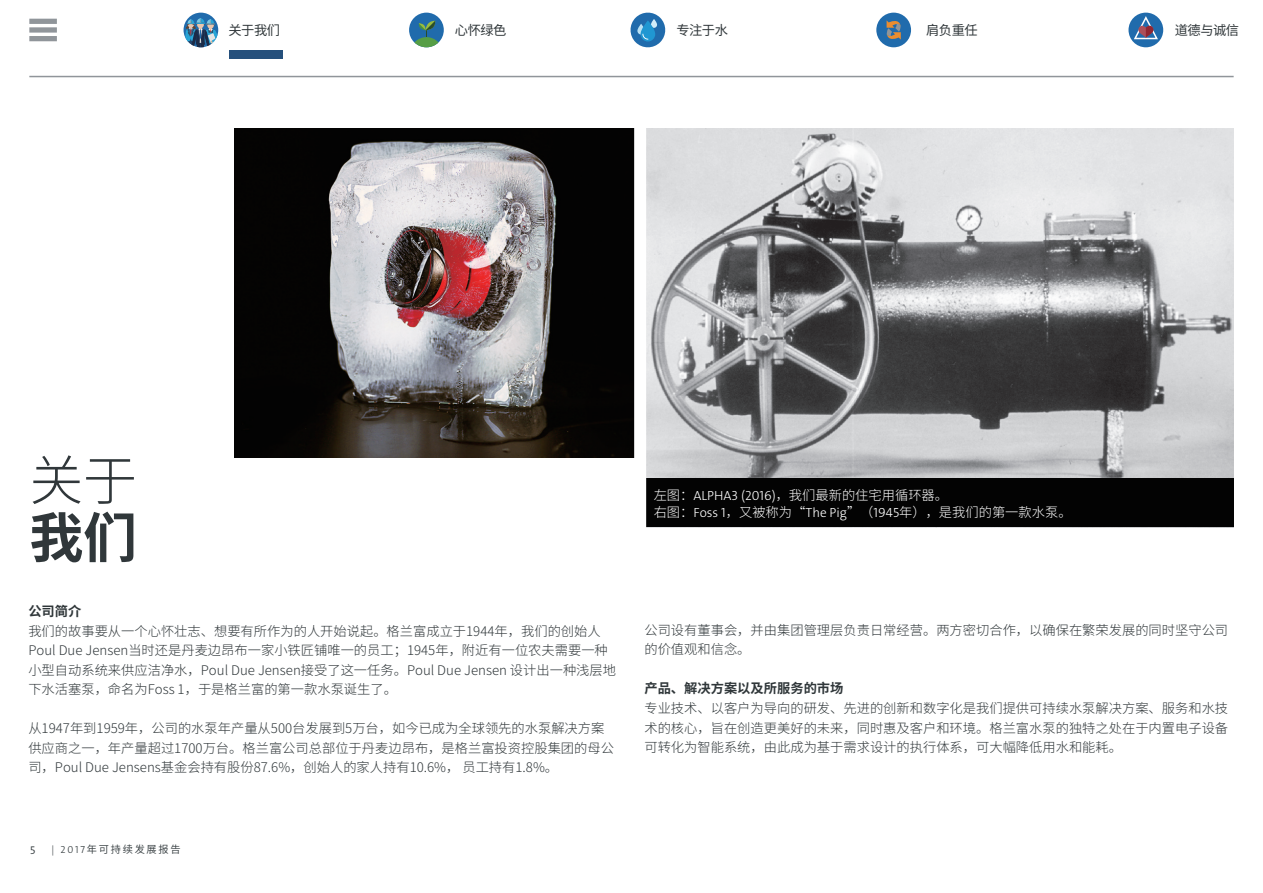
<style>
.page{position:relative;width:1263px;height:893px;background:#fff}
.page>*{position:absolute;margin:0;border:0;box-sizing:border-box;transform-origin:0 0}
.t1{font:300 54.15px "Source Han Sans CN";color:#30373a}
.t2{font:700 54.15px "Source Han Sans CN";color:#30373a}
.t3{font:300 13.2px/19.5px "Source Han Sans CN";color:#30373a}
.t4{font:300 13.2px/16.5px "Source Han Sans CN";color:#fff}
.t5{font:13.2px "Source Han Sans CN";letter-spacing:-.035em;color:#30373a}
.t6{font:700 13.2px "Source Han Sans CN";color:#30373a}
.t7{font:11.25px "Grundfos The Sans V2 OT 4 SL";color:#30383b}
.t8{font:10.2px "Source Han Sans CN";letter-spacing:.175em;color:#30383b}
.t9{font:10.2px "Grundfos The Sans V2 OT 3 L";color:#30383b}
.s1{font-family:"Grundfos The Sans V2 OT 3 L";font-weight:400}
.s2{font-family:"Grundfos The Sans V2 OT 3 L"}
</style>
<div class="page">
<div style="left:29px;top:19px;width:28px;height:5px;background:#90959a"></div>
<div style="left:29px;top:27px;width:28px;height:6px;background:#90959a"></div>
<div style="left:29px;top:36px;width:28px;height:5px;background:#90959a"></div>
<svg style="left:630px;top:12px;width:36px;height:36px"></svg>
<div style="left:184px;top:13px;width:34px;height:34px;background:#206bac;border-radius:50%"></div>
<svg style="left:185px;top:18px;width:33px;height:29px"></svg>
<div style="left:1128px;top:13px;width:35px;height:34px;background:#206bac;border-radius:50%"></div>
<svg style="left:1133px;top:14px;width:26px;height:26px"></svg>
<hr style="left:29px;top:76px;width:1204px;height:1px;background:#90959a">
<div style="left:409px;top:13px;width:35px;height:34px;background:#206bac;border-radius:50%"></div>
<svg style="left:410px;top:21px;width:33px;height:26px"></svg>
<div style="left:876px;top:13px;width:35px;height:34px;background:#206bac;border-radius:50%"></div>
<svg style="left:886px;top:20px;width:15px;height:20px"></svg>
<div style="left:229px;top:51px;width:54px;height:8px;background:#25507c"></div>
<img style="left:646px;top:128px;width:587px;height:350px">
<img style="left:234px;top:128px;width:400px;height:330px">
<div style="left:644px;top:478px;width:589px;height:49px;background:#030303"></div>
<div style="left:634px;top:111px;width:12px;height:433px;background:#fff"></div>
<p class="t5" style="left:228px;top:22px;width:53px">关于我们</p>
<p class="t5" style="left:455px;top:22px;width:53px">心怀绿色</p>
<p class="t5" style="left:676px;top:22px;width:53px">专注于水</p>
<p class="t5" style="left:926px;top:22px;width:53px">肩负重任</p>
<p class="t5" style="left:1175px;top:22px;width:66px">道德与诚信</p>
<h1 class="t1" style="left:29px;top:450px;width:109px">关于</h1>
<h1 class="t2" style="left:29px;top:507px;width:109px">我们</h1>
<p class="t4" style="left:654px;top:487px;width:419px">左图：<span class="s1">ALPHA3 (2016)</span>，我们最新的住宅用循环器。<br>右图：<span class="s1">Foss 1</span>，又被称为“<span class="s1">The Pig</span>”（<span class="s1">1945</span>年），是我们的第一款水泵。</p>
<p class="t6" style="left:28px;top:604px;width:55px">公司简介</p>
<p class="t3" style="left:28px;top:621px;width:589px">我们的故事要从一个心怀壮志、想要有所作为的人开始说起。格兰富成立于1944年，我们的创始人Poul Due Jensen当时还是丹麦边昂布一家小铁匠铺唯一的员工；1945年，附近有一位农夫需要一种小型自动系统来供应洁净水，Poul Due Jensen接受了这一任务。Poul Due Jensen 设计出一种浅层地下水活塞泵，命名为Foss 1，于是格兰富的第一款水泵诞生了。</p>
<p class="t3" style="left:28px;top:719px;width:587px">从1947年到1959年，公司的水泵年产量从500台发展到5万台，如今已成为全球领先的水泵解决方案供应商之一，年产量超过1700万台。格兰富公司总部位于丹麦边昂布，是格兰富投资控股集团的母公司，Poul Due Jensens基金会持有股份87.6%，创始人的家人持有10.6%， 员工持有1.8%。</p>
<p class="t8" style="left:61px;top:844px;width:122px"><span class="s2">2017</span>年可持续发展报告</p>
<p class="t7" style="left:30px;top:843px;width:7px">5</p>
<p class="t9" style="left:52px;top:843px;width:4px">|</p>
<p class="t3" style="left:644px;top:621px;width:585px">公司设有董事会，并由集团管理层负责日常经营。两方密切合作，以确保在繁荣发展的同时坚守公司的价值观和信念。</p>
<p class="t6" style="left:644px;top:681px;width:200px">产品、解决方案以及所服务的市场</p>
<p class="t3" style="left:644px;top:699px;width:585px;text-align:justify">专业技术、以客户为导向的研发、先进的创新和数字化是我们提供可持续水泵解决方案、服务和水技术的核心，旨在创造更美好的未来，同时惠及客户和环境。格兰富水泵的独特之处在于内置电子设备可转化为智能系统，由此成为基于需求设计的执行体系，可大幅降低用水和能耗。</p>
</div>
